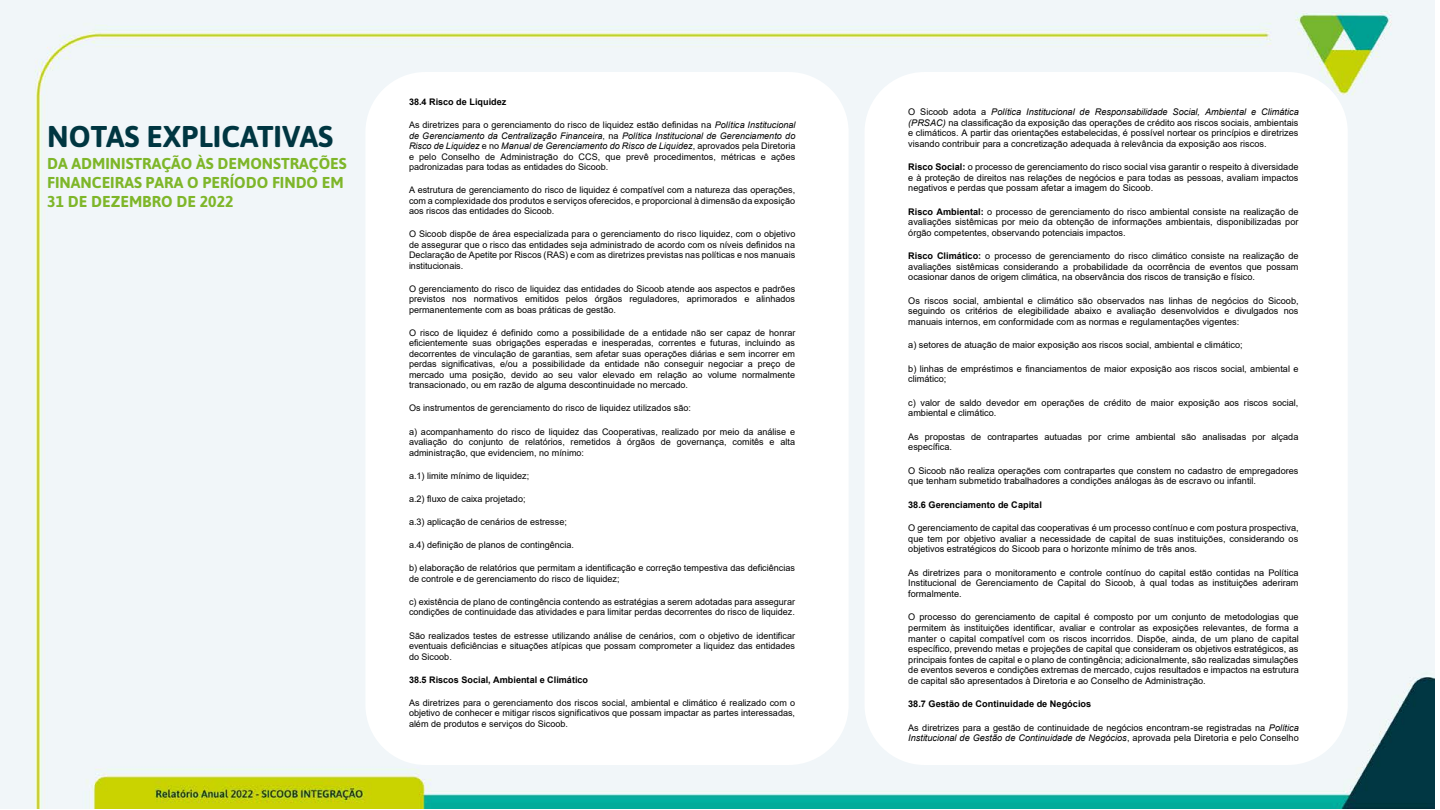
<style>
.page{position:relative;width:1440px;height:810px;background:#fff}
.page>*{position:absolute;margin:0;border:0;box-sizing:border-box;transform-origin:0 0}
.t1{font:700 30px "Asap";color:#003641}
.t2{font:700 15.75px/18.9px "Asap";color:#7eb629}
.t3{font:9.15px/10.6px "Arial";color:#000;text-align:justify}
.t4{font:700 9.15px "Arial";color:#000}
.t5{font:9.07px/10.4px "Arial";color:#000;text-align:justify}
.t6{font:700 9.07px "Arial";color:#000}
.s1{font-style:italic}
.s2{font-weight:700}
</style>
<div class="page">
<img style="left:0;top:0;width:1434px;height:809px">
<div style="left:865px;top:72px;width:483px;height:693px;background:#fff;border-radius:60px"></div>
<div style="left:365px;top:72px;width:484px;height:693px;background:#fff;border-radius:60px"></div>
<h1 class="t1" style="left:47px;top:115px;width:287px">NOTAS EXPLICATIVAS</h1>
<h2 class="t2" style="left:47px;top:153px;width:301px">DA ADMINISTRAÇÃO ÀS DEMONSTRAÇÕES<br>FINANCEIRAS PARA O PERÍODO FINDO EM<br>31 DE DEZEMBRO DE 2022</h2>
<p class="t6" style="left:409px;top:95px;width:99px">38.4 Risco de Liquidez</p>
<p class="t5" style="left:409px;top:120px;width:388px">As diretrizes para o gerenciamento do risco de liquidez estão definidas na <span class="s1">Política Institucional de Gerenciamento da Centralização Financeira</span>, na <span class="s1">Política Institucional de Gerenciamento do Risco de Liquidez</span> e no <span class="s1">Manual de Gerenciamento do Risco de Liquidez</span>, aprovados pela Diretoria e pelo Conselho de Administração do CCS, que prevê procedimentos, métricas e ações padronizadas para todas as entidades do Sicoob.</p>
<p class="t5" style="left:409px;top:185px;width:388px">A estrutura de gerenciamento do risco de liquidez é compatível com a natureza das operações, com a complexidade dos produtos e serviços oferecidos, e proporcional à dimensão da exposição aos riscos das entidades do Sicoob.</p>
<p class="t5" style="left:409px;top:229px;width:388px">O Sicoob dispõe de área especializada para o gerenciamento do risco liquidez, com o objetivo de assegurar que o risco das entidades seja administrado de acordo com os níveis definidos na Declaração de Apetite por Riscos (RAS) e com as diretrizes previstas nas políticas e nos manuais institucionais.</p>
<p class="t5" style="left:409px;top:283px;width:388px">O gerenciamento do risco de liquidez das entidades do Sicoob atende aos aspectos e padrões previstos nos normativos emitidos pelos órgãos reguladores, aprimorados e alinhados permanentemente com as boas práticas de gestão.</p>
<p class="t5" style="left:409px;top:327px;width:388px">O risco de liquidez é definido como a possibilidade de a entidade não ser capaz de honrar eficientemente suas obrigações esperadas e inesperadas, correntes e futuras, incluindo as decorrentes de vinculação de garantias, sem afetar suas operações diárias e sem incorrer em perdas significativas, e/ou a possibilidade da entidade não conseguir negociar a preço de mercado uma posição, devido ao seu valor elevado em relação ao volume normalmente transacionado, ou em razão de alguma descontinuidade no mercado.</p>
<p class="t5" style="left:409px;top:403px;width:283px">Os instrumentos de gerenciamento do risco de liquidez utilizados são:</p>
<p class="t5" style="left:409px;top:426px;width:388px">a) acompanhamento do risco de liquidez das Cooperativas, realizado por meio da análise e avaliação do conjunto de relatórios, remetidos à órgãos de governança, comitês e alta administração, que evidenciem, no mínimo:</p>
<p class="t5" style="left:409px;top:470px;width:122px">a.1) limite mínimo de liquidez;</p>
<p class="t5" style="left:409px;top:493px;width:118px">a.2) fluxo de caixa projetado;</p>
<p class="t5" style="left:409px;top:517px;width:159px">a.3) aplicação de cenários de estresse;</p>
<p class="t5" style="left:409px;top:540px;width:167px">a.4) definição de planos de contingência.</p>
<p class="t5" style="left:409px;top:563px;width:388px">b) elaboração de relatórios que permitam a identificação e correção tempestiva das deficiências de controle e de gerenciamento do risco de liquidez;</p>
<p class="t5" style="left:409px;top:597px;width:388px">c) existência de plano de contingência contendo as estratégias a serem adotadas para assegurar condições de continuidade das atividades e para limitar perdas decorrentes do risco de liquidez.</p>
<p class="t5" style="left:409px;top:630px;width:388px">São realizados testes de estresse utilizando análise de cenários, com o objetivo de identificar eventuais deficiências e situações atípicas que possam comprometer a liquidez das entidades do Sicoob.</p>
<p class="t6" style="left:409px;top:673px;width:181px">38.5 Riscos Social, Ambiental e Climático</p>
<p class="t5" style="left:409px;top:697px;width:388px">As diretrizes para o gerenciamento dos riscos social, ambiental e climático é realizado com o objetivo de conhecer e mitigar riscos significativos que possam impactar as partes interessadas, além de produtos e serviços do Sicoob.</p>
<p class="t3" style="left:908px;top:106px;width:392px">O Sicoob adota a <span class="s1">Política Institucional de Responsabilidade Social, Ambiental e Climática (PRSAC)</span> na classificação da exposição das operações de crédito aos riscos sociais, ambientais e climáticos. A partir das orientações estabelecidas, é possível nortear os princípios e diretrizes visando contribuir para a concretização adequada à relevância da exposição aos riscos.</p>
<p class="t3" style="left:908px;top:162px;width:392px"><span class="s2">Risco Social:</span> o processo de gerenciamento do risco social visa garantir o respeito à diversidade e à proteção de direitos nas relações de negócios e para todas as pessoas, avaliam impactos negativos e perdas que possam afetar a imagem do Sicoob.</p>
<p class="t3" style="left:908px;top:206px;width:392px"><span class="s2">Risco Ambiental:</span> o processo de gerenciamento do risco ambiental consiste na realização de avaliações sistêmicas por meio da obtenção de informações ambientais, disponibilizadas por órgão competentes, observando potenciais impactos.</p>
<p class="t3" style="left:908px;top:251px;width:392px"><span class="s2">Risco Climático:</span> o processo de gerenciamento do risco climático consiste na realização de avaliações sistêmicas considerando a probabilidade da ocorrência de eventos que possam ocasionar danos de origem climática, na observância dos riscos de transição e físico.</p>
<p class="t3" style="left:908px;top:295px;width:392px">Os riscos social, ambiental e climático são observados nas linhas de negócios do Sicoob, seguindo os critérios de elegibilidade abaixo e avaliação desenvolvidos e divulgados nos manuais internos, em conformidade com as normas e regulamentações vigentes:</p>
<p class="t3" style="left:908px;top:340px;width:336px">a) setores de atuação de maior exposição aos riscos social, ambiental e climático;</p>
<p class="t3" style="left:908px;top:363px;width:392px">b) linhas de empréstimos e financiamentos de maior exposição aos riscos social, ambiental e climático;</p>
<p class="t3" style="left:908px;top:397px;width:392px">c) valor de saldo devedor em operações de crédito de maior exposição aos riscos social, ambiental e climático.</p>
<p class="t3" style="left:908px;top:431px;width:392px">As propostas de contrapartes autuadas por crime ambiental são analisadas por alçada específica.</p>
<p class="t3" style="left:908px;top:465px;width:392px">O Sicoob não realiza operações com contrapartes que constem no cadastro de empregadores que tenham submetido trabalhadores a condições análogas às de escravo ou infantil.</p>
<p class="t4" style="left:908px;top:498px;width:135px">38.6 Gerenciamento de Capital</p>
<p class="t3" style="left:908px;top:523px;width:392px">O gerenciamento de capital das cooperativas é um processo contínuo e com postura prospectiva, que tem por objetivo avaliar a necessidade de capital de suas instituições, considerando os objetivos estratégicos do Sicoob para o horizonte mínimo de três anos.</p>
<p class="t3" style="left:908px;top:567px;width:392px">As diretrizes para o monitoramento e controle contínuo do capital estão contidas na Política Institucional de Gerenciamento de Capital do Sicoob, à qual todas as instituições aderiram formalmente.</p>
<p class="t3" style="left:908px;top:612px;width:392px">O processo do gerenciamento de capital é composto por um conjunto de metodologias que permitem às instituições identificar, avaliar e controlar as exposições relevantes, de forma a manter o capital compatível com os riscos incorridos. Dispõe, ainda, de um plano de capital específico, prevendo metas e projeções de capital que consideram os objetivos estratégicos, as principais fontes de capital e o plano de contingência; adicionalmente, são realizadas simulações de eventos severos e condições extremas de mercado, cujos resultados e impactos na estrutura de capital são apresentados à Diretoria e ao Conselho de Administração.</p>
<p class="t4" style="left:908px;top:698px;width:185px">38.7 Gestão de Continuidade de Negócios</p>
<p class="t3" style="left:908px;top:722px;width:392px">As diretrizes para a gestão de continuidade de negócios encontram-se registradas na <span class="s1">Política<br>Institucional de Gestão de Continuidade de Negócios</span>, aprovada pela Diretoria e pelo Conselho</p>
</div>
